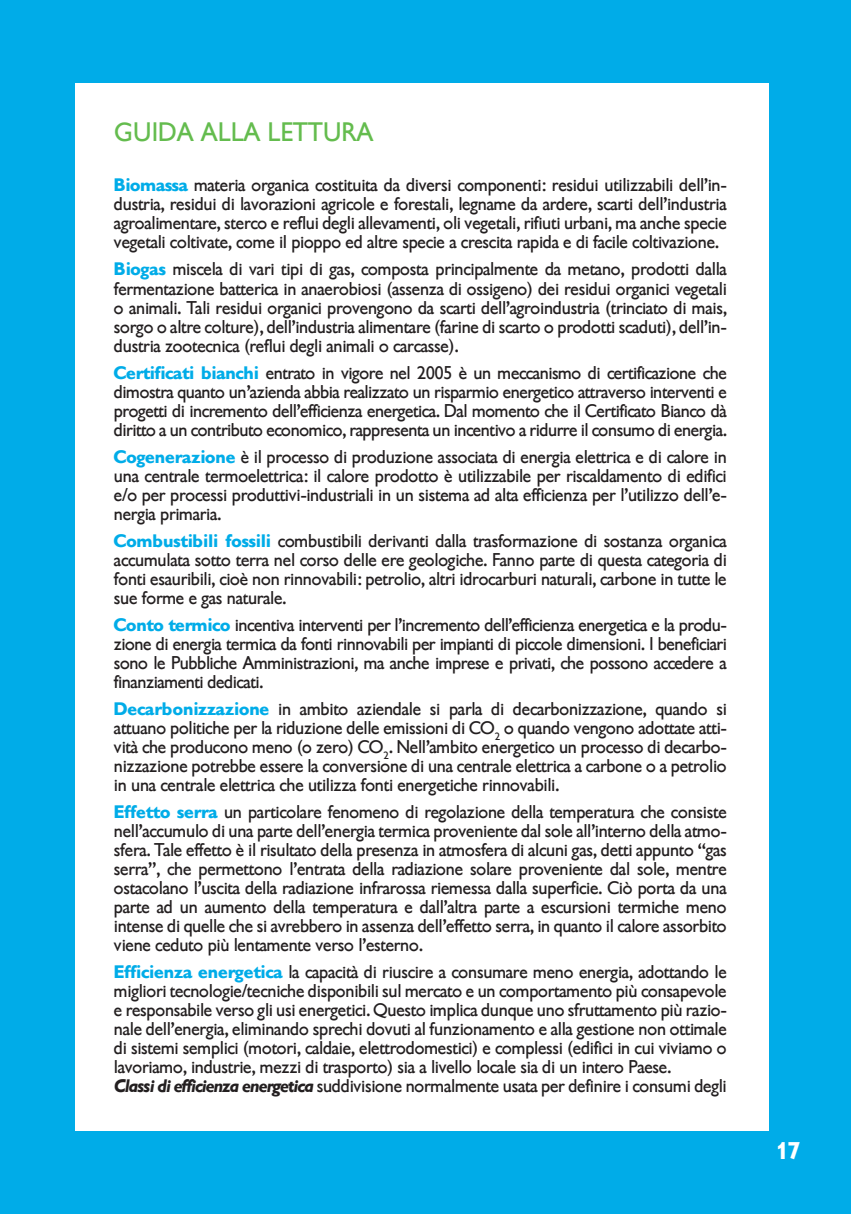
<style>
.page{position:relative;width:851px;height:1214px;background:#fff}
.page>*{position:absolute;margin:0;border:0;box-sizing:border-box;transform-origin:0 0}
.sottotitolo{font:26px "Gibson";letter-spacing:.01em;color:#64bc4e}
.t1{font:700 24px "Gibson";color:#fff}
.paragrafo{font:18px/19px "Gibson";letter-spacing:-.01em;color:#231f20;text-align:justify}
.s1{font-weight:700;color:#00ace8}
.s2{font-weight:700;font-style:italic}
</style>
<div class="page">
<div style="left:0;top:0;width:850px;height:1213px;background:#00ace8"></div>
<div style="left:76px;top:83px;width:693px;height:1047px;background:#fff"></div>
<p class="sottotitolo" style="left:115px;top:117px;width:260px">GUIDA ALLA LETTURA</p>
<p class="paragrafo" style="left:114px;top:176px;width:614px"><span class="s1">Biomassa</span> materia organica costituita da diversi componenti: residui utilizzabili dell’in&shy;dustria, residui di lavorazioni agricole e forestali, legname da ardere, scarti dell’industria agroalimentare, sterco e reflui degli allevamenti, oli vegetali, rifiuti urbani, ma anche specie vegetali coltivate, come il pioppo ed altre specie a crescita rapida e di facile coltivazione.</p>
<p class="paragrafo" style="left:114px;top:260px;width:614px"><span class="s1">Biogas</span> miscela di vari tipi di gas, composta principalmente da metano, prodotti dalla fermentazione batterica in anaerobiosi (assenza di ossigeno) dei residui organici vegetali o animali. Tali residui organici provengono da scarti dell’agroindustria (trinciato di mais, sorgo o altre colture), dell’industria alimentare (farine di scarto o prodotti scaduti), dell’in&shy;dustria zootecnica (reflui degli animali o carcasse).</p>
<p class="paragrafo" style="left:114px;top:363px;width:614px"><span class="s1">Certificati bianchi</span> entrato in vigore nel 2005 è un meccanismo di certificazione che dimostra quanto un’azienda abbia realizzato un risparmio energetico attraverso interventi e progetti di incremento dell’efficienza energetica. Dal momento che il Certificato Bianco dà diritto a un contributo economico, rappresenta un incentivo a ridurre il consumo di energia.</p>
<p class="paragrafo" style="left:114px;top:447px;width:614px"><span class="s1">Cogenerazione</span> è il processo di produzione associata di energia elettrica e di calore in una centrale termoelettrica: il calore prodotto è utilizzabile per riscaldamento di edifici e/o per processi produttivi-industriali in un sistema ad alta efficienza per l’utilizzo dell’e&shy;nergia primaria.</p>
<p class="paragrafo" style="left:114px;top:531px;width:614px"><span class="s1">Combustibili fossili</span> combustibili derivanti dalla trasformazione di sostanza organica accumulata sotto terra nel corso delle ere geologiche. Fanno parte di questa categoria di fonti esauribili, cioè non rinnovabili: petrolio, altri idrocarburi naturali, carbone in tutte le sue forme e gas naturale.</p>
<p class="paragrafo" style="left:114px;top:615px;width:614px"><span class="s1">Conto termico</span> incentiva interventi per l’incremento dell’efficienza energetica e la produ&shy;zione di energia termica da fonti rinnovabili per impianti di piccole dimensioni. I beneficiari sono le Pubbliche Amministrazioni, ma anche imprese e privati, che possono accedere a finanziamenti dedicati.</p>
<p class="paragrafo" style="left:114px;top:699px;width:614px"><span class="s1">Decarbonizzazione</span> in ambito aziendale si parla di decarbonizzazione, quando si attuano politiche per la riduzione delle emissioni di CO<sub>2</sub> o quando vengono adottate atti&shy;vità che producono meno (o zero) CO<sub>2</sub>. Nell’ambito energetico un processo di decarbo&shy;nizzazione potrebbe essere la conversione di una centrale elettrica a carbone o a petrolio in una centrale elettrica che utilizza fonti energetiche rinnovabili.</p>
<p class="paragrafo" style="left:114px;top:802px;width:614px"><span class="s1">Effetto serra</span> un particolare fenomeno di regolazione della temperatura che consiste nell’accumulo di una parte dell’energia termica proveniente dal sole all’interno della atmo&shy;sfera. Tale effetto è il risultato della presenza in atmosfera di alcuni gas, detti appunto “gas serra”, che permettono l’entrata della radiazione solare proveniente dal sole, mentre ostacolano l’uscita della radiazione infrarossa riemessa dalla superficie. Ciò porta da una parte ad un aumento della temperatura e dall’altra parte a escursioni termiche meno intense di quelle che si avrebbero in assenza dell’effetto serra, in quanto il calore assorbito viene ceduto più lentamente verso l’esterno.</p>
<p class="paragrafo" style="left:114px;top:962px;width:614px"><span class="s1">Efficienza energetica</span> la capacità di riuscire a consumare meno energia, adottando le migliori tecnologie/tecniche disponibili sul mercato e un comportamento più consapevole e responsabile verso gli usi energetici. Questo implica dunque uno sfruttamento più razio&shy;nale dell’energia, eliminando sprechi dovuti al funzionamento e alla gestione non ottimale di sistemi semplici (motori, caldaie, elettrodomestici) e complessi (edifici in cui viviamo o lavoriamo, industrie, mezzi di trasporto) sia a livello locale sia di un intero Paese.</p>
<p class="paragrafo" style="left:114px;top:1076px;width:614px"><span class="s2">Classi di efficienza energetica</span> suddivisione normalmente usata per definire i consumi degli</p>
<h2 class="t1" style="left:776px;top:1136px;width:27px">17</h2>
</div>
